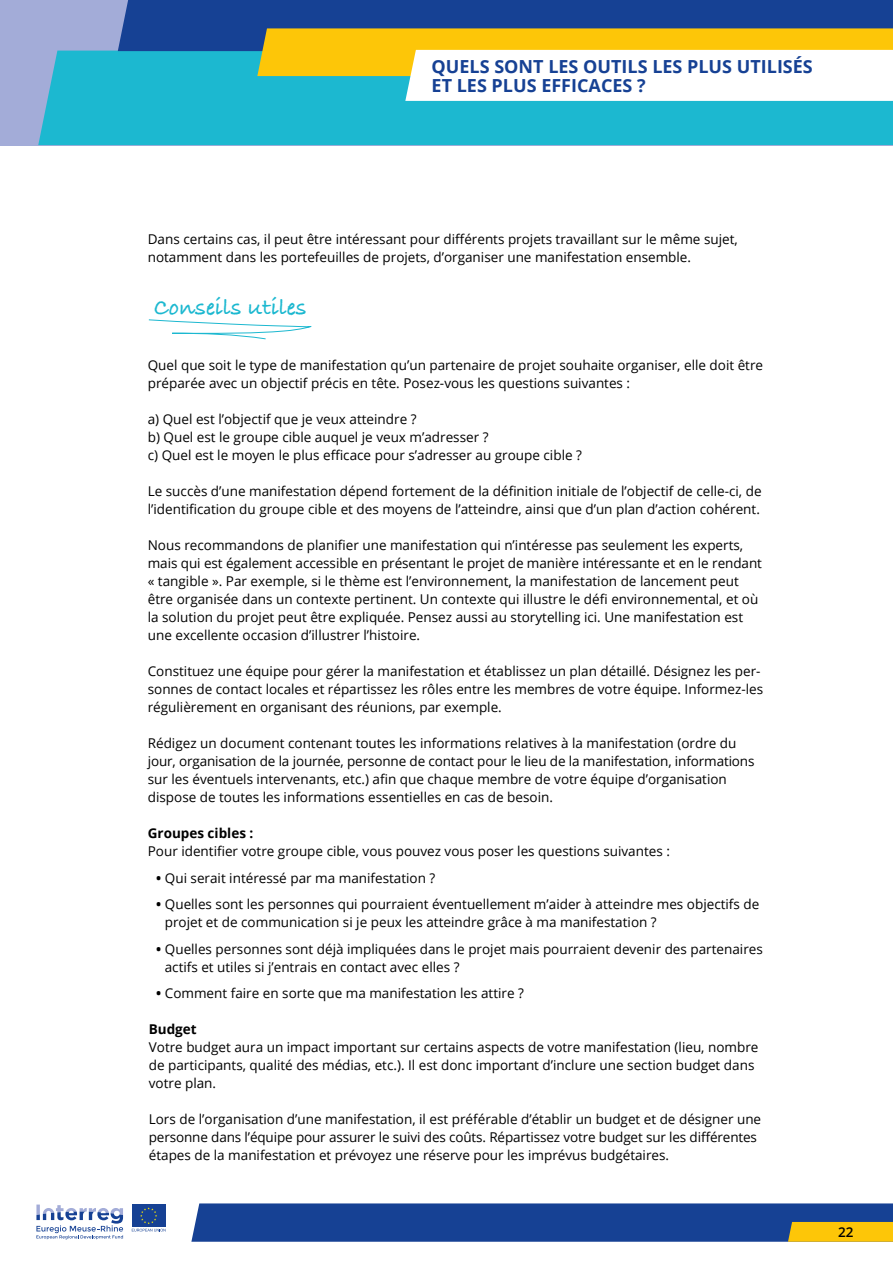
<style>
.page{position:relative;width:893px;height:1263px;background:#fff}
.page>*{position:absolute;margin:0;border:0;box-sizing:border-box;transform-origin:0 0}
.t1{font:700 24px "Bradley Hand ITCTT";color:#1cb8d0}
.t2{font:700 18px/19.5px "Open Sans";color:#164194}
.t3{font:13.5px/18px "Open Sans";color:#000}
.t4{font:700 13.5px "Open Sans";color:#000}
.t5{font:600 13.5px "Open Sans";color:#000}
.s1{font-weight:700}
</style>
<div class="page">
<svg style="left:191px;top:1203px;width:702px;height:39px;background:#2d4f8c"></svg>
<div style="left:132px;top:1204px;width:34px;height:23px;background:#164194"></div>
<svg style="left:132px;top:1207px;width:34px;height:24px"></svg>
<svg style="left:36px;top:1204px;width:87px;height:35px"></svg>
<div style="left:0;top:0;width:893px;height:145px;background:#a3acd8"></div>
<div style="left:38px;top:51px;width:855px;height:94px;background:#1cb8d0"></div>
<svg style="left:148px;top:319px;width:164px;height:21px"></svg>
<svg style="left:118px;top:0;width:775px;height:101px;background:#94ab9e"></svg>
<h2 class="t2" style="left:432px;top:56px;width:383px">QUELS SONT LES OUTILS LES PLUS UTILISÉS<br>ET LES PLUS EFFICACES ?</h2>
<h2 class="t2" style="left:405px;top:71px;width:353px">ALGEMENE STRATEGISCHE RICHTLIJNEN</h2>
<p class="t3" style="left:148px;top:230px;width:592px">Dans certains cas, il peut être intéressant pour différents projets travaillant sur le même sujet, notamment dans les portefeuilles de projets, d’organiser une manifestation ensemble.</p>
<h1 class="t1" style="left:154px;top:289px;width:155px">Conseils utiles</h1>
<p class="t3" style="left:148px;top:356px;width:617px">Quel que soit le type de manifestation qu’un partenaire de projet souhaite organiser, elle doit être préparée avec un objectif précis en tête. Posez-vous les questions suivantes :</p>
<p class="t3" style="left:148px;top:410px;width:436px">a) Quel est l’objectif que je veux atteindre ?<br>b) Quel est le groupe cible auquel je veux m’adresser ?<br>c) Quel est le moyen le plus efficace pour s’adresser au groupe cible ?</p>
<p class="t3" style="left:148px;top:482px;width:615px">Le succès d’une manifestation dépend fortement de la définition initiale de l’objectif de celle-ci, de l’identification du groupe cible et des moyens de l’atteindre, ainsi que d’un plan d’action cohérent.</p>
<p class="t3" style="left:148px;top:536px;width:616px">Nous recommandons de planifier une manifestation qui n’intéresse pas seulement les experts, mais qui est également accessible en présentant le projet de manière intéressante et en le rendant « tangible ». Par exemple, si le thème est l’environnement, la manifestation de lancement peut être organisée dans un contexte pertinent. Un contexte qui illustre le défi environnemental, et où la solution du projet peut être expliquée. Pensez aussi au storytelling ici. Une manifestation est une excellente occasion d’illustrer l’histoire.</p>
<p class="t3" style="left:148px;top:662px;width:617px">Constituez une équipe pour gérer la manifestation et établissez un plan détaillé. Désignez les per&shy;sonnes de contact locales et répartissez les rôles entre les membres de votre équipe. Informez-les régulièrement en organisant des réunions, par exemple.</p>
<p class="t3" style="left:148px;top:734px;width:608px">Rédigez un document contenant toutes les informations relatives à la manifestation (ordre du jour, organisation de la journée, personne de contact pour le lieu de la manifestation, informations sur les éventuels intervenants, etc.) afin que chaque membre de votre équipe d’organisation dispose de toutes les informations essentielles en cas de besoin.</p>
<p class="t4" style="left:148px;top:824px;width:107px">Groupes cibles :</p>
<p class="t3" style="left:148px;top:842px;width:524px">Pour identifier votre groupe cible, vous pouvez vous poser les questions suivantes :</p>
<p class="t3" style="left:156px;top:868px;width:281px"><span class="s1">•</span> Qui serait intéressé par ma manifestation ?</p>
<p class="t3" style="left:165px;top:895px;width:596px;text-indent:-9px"><span class="s1">•</span> Quelles sont les personnes qui pourraient éventuellement m’aider à atteindre mes objectifs de projet et de communication si je peux les atteindre grâce à ma manifestation ?</p>
<p class="t3" style="left:165px;top:939px;width:600px;text-indent:-9px"><span class="s1">•</span> Quelles personnes sont déjà impliquées dans le projet mais pourraient devenir des partenaires actifs et utiles si j’entrais en contact avec elles ?</p>
<p class="t3" style="left:156px;top:984px;width:369px"><span class="s1">•</span> Comment faire en sorte que ma manifestation les attire ?</p>
<p class="t4" style="left:149px;top:1019px;width:49px">Budget</p>
<p class="t3" style="left:149px;top:1038px;width:611px">Votre budget aura un impact important sur certains aspects de votre manifestation (lieu, nombre de participants, qualité des médias, etc.). Il est donc important d’inclure une section budget dans votre plan.</p>
<p class="t3" style="left:149px;top:1110px;width:614px">Lors de l’organisation d’une manifestation, il est préférable d’établir un budget et de désigner une personne dans l’équipe pour assurer le suivi des coûts. Répartissez votre budget sur les différentes étapes de la manifestation et prévoyez une réserve pour les imprévus budgétaires.</p>
<p class="t5" style="left:838px;top:1222px;width:17px">22</p>
</div>
